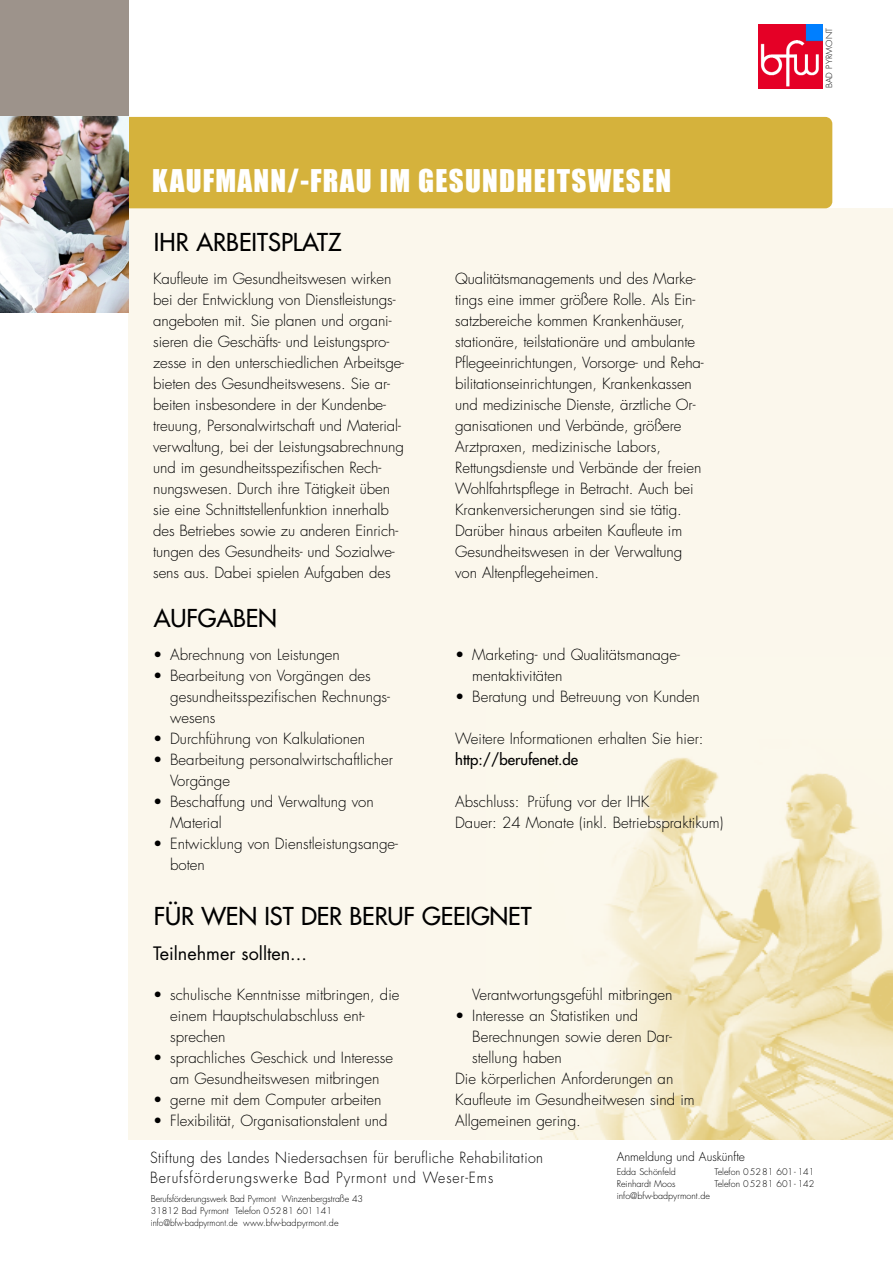
<style>
.page{position:relative;width:893px;height:1263px;background:#fff}
.page>*{position:absolute;margin:0;border:0;box-sizing:border-box;transform-origin:0 0}
.t1{font:28.95px "Impact";letter-spacing:.045em;color:#fff}
.t2{font:24px "Futura";letter-spacing:-.005em;color:#000}
.t3{font:18px "Futura";color:#000}
.t4{font:300 15px/21px "Futura";letter-spacing:-.005em;color:#000}
.t5{font:300 15px/19.6px "Futura";letter-spacing:.03em;color:#000;scale:.94 1}
.t6{font:15px "Futura";color:#000}
.t7{font:300 12px "Futura";color:#000}
.t8{font:300 9px/12px "Futura";color:#000}
.t9{font:300 8.25px "Futura";letter-spacing:.025em;color:#000;scale:1.04 1}
</style>
<div class="page">
<div style="left:128px;top:208px;width:764px;height:932px;background:#fbf7ec"></div>
<img style="left:540px;top:758px;width:352px;height:382px">
<div style="left:128px;top:117px;width:704px;height:91px;background:#d5b23c"></div>
<div style="left:0;top:0;width:128px;height:117px;background:#9d938b"></div>
<img style="left:0;top:117px;width:128px;height:196px">
<img style="left:758px;top:25px;width:64px;height:64px">
<p class="t9" style="left:825px;top:88px;width:60px;rotate:-90deg">BAD PYRMONT</p>
<h1 class="t1" style="left:152px;top:171px;width:520px">KAUFMANN/-FRAU IM GESUNDHEITSWESEN</h1>
<h2 class="t2" style="left:154px;top:230px;width:189px">IHR ARBEITSPLATZ</h2>
<p class="t4" style="left:153px;top:269px;width:252px">Kaufleute im Gesundheitswesen wirken bei der Entwicklung von Dienstleistungs&shy;angeboten mit. Sie planen und organi&shy;sieren die Geschäfts- und Leistungspro&shy;zesse in den unterschiedlichen Arbeitsge&shy;bieten des Gesundheitswesens. Sie ar&shy;beiten insbesondere in der Kundenbe&shy;treuung, Personalwirtschaft und Material&shy;verwaltung, bei der Leistungsabrechnung und im gesundheitsspezifischen Rech&shy;nungswesen. Durch ihre Tätigkeit üben sie eine Schnittstellenfunktion innerhalb des Betriebes sowie zu anderen Einrich&shy;tungen des Gesundheits- und Sozialwe&shy;sens aus. Dabei spielen Aufgaben des</p>
<p class="t4" style="left:455px;top:269px;width:250px">Qualitätsmanagements und des Marke&shy;tings eine immer größere Rolle. Als Ein&shy;satzbereiche kommen Krankenhäuser, stationäre, teilstationäre und ambulante Pflegeeinrichtungen, Vorsorge- und Reha&shy;bilitationseinrichtungen, Krankenkassen und medizinische Dienste, ärztliche Or&shy;ganisationen und Verbände, größere Arztpraxen, medizinische Labors, Rettungsdienste und Verbände der freien Wohlfahrtspflege in Betracht. Auch bei Krankenversicherungen sind sie tätig.<br>Darüber hinaus arbeiten Kaufleute im Gesundheitswesen in der Verwaltung von Altenpflegeheimen.</p>
<h2 class="t2" style="left:154px;top:606px;width:125px">AUFGABEN</h2>
<p class="t4" style="left:153px;top:646px;width:188px">• Abrechnung von Leistungen</p>
<p class="t4" style="left:170px;top:667px;width:221px;text-indent:-17px">• Bearbeitung von Vorgängen des gesundheitsspezifischen Rechnungs&shy;wesens</p>
<p class="t4" style="left:153px;top:730px;width:213px">• Durchführung von Kalkulationen</p>
<p class="t4" style="left:170px;top:751px;width:224px;text-indent:-17px">• Bearbeitung personalwirtschaftlicher<br>Vorgänge</p>
<p class="t4" style="left:170px;top:793px;width:205px;text-indent:-17px">• Beschaffung und Verwaltung von<br>Material</p>
<p class="t4" style="left:170px;top:835px;width:229px;text-indent:-17px">• Entwicklung von Dienstleistungsange&shy;boten</p>
<p class="t4" style="left:472px;top:646px;width:209px;text-indent:-17px">• Marketing- und Qualitätsmanage&shy;mentaktivitäten</p>
<p class="t4" style="left:455px;top:688px;width:246px">• Beratung und Betreuung von Kunden</p>
<p class="t4" style="left:455px;top:730px;width:250px">Weitere Informationen erhalten Sie hier:</p>
<p class="t6" style="left:455px;top:752px;width:125px">http://berufenet.de</p>
<p class="t4" style="left:455px;top:793px;width:270px">Abschluss: Prüfung vor der IHK<br>Dauer: 24 Monate (inkl. Betriebspraktikum)</p>
<h2 class="t2" style="left:154px;top:904px;width:379px">FÜR WEN IST DER BERUF GEEIGNET</h2>
<p class="t3" style="left:153px;top:945px;width:155px">Teilnehmer sollten...</p>
<p class="t4" style="left:170px;top:986px;width:231px;text-indent:-17px">• schulische Kenntnisse mitbringen, die einem Hauptschulabschluss ent&shy;sprechen</p>
<p class="t4" style="left:153px;top:1049px;width:241px;text-align:center">• sprachliches Geschick und Interesse am Gesundheitswesen mitbringen</p>
<p class="t4" style="left:153px;top:1091px;width:230px">• gerne mit dem Computer arbeiten</p>
<p class="t4" style="left:153px;top:1112px;width:236px">• Flexibilität, Organisationstalent und</p>
<p class="t4" style="left:472px;top:986px;width:202px">Verantwortungsgefühl mitbringen</p>
<p class="t4" style="left:455px;top:1007px;width:184px">• Interesse an Statistiken und</p>
<p class="t4" style="left:472px;top:1028px;width:201px">Berechnungen sowie deren Dar-</p>
<p class="t4" style="left:472px;top:1049px;width:91px">stellung haben</p>
<p class="t4" style="left:455px;top:1070px;width:220px">Die körperlichen Anforderungen an</p>
<p class="t4" style="left:455px;top:1091px;width:241px">Kaufleute im Gesundheitwesen sind im</p>
<p class="t4" style="left:455px;top:1112px;width:127px">Allgemeinen gering.</p>
<p class="t5" style="left:150px;top:1149px;width:419px">Stiftung des Landes Niedersachsen für berufliche Rehabilitation<br>Berufsförderungswerke Bad Pyrmont und Weser-Ems</p>
<p class="t8" style="left:151px;top:1193px;width:214px">Berufsförderungswerk Bad Pyrmont Winzenbergstraße 43<br>31812 Bad Pyrmont Telefon 05281 601 141 info@bfw-badpyrmont.de www.bfw-badpyrmont.de</p>
<p class="t7" style="left:616px;top:1151px;width:130px">Anmeldung und Auskünfte</p>
<p class="t8" style="left:616px;top:1167px;width:61px">Edda Schönfeld</p>
<p class="t8" style="left:714px;top:1167px;width:101px">Telefon 05281 601- 141</p>
<p class="t8" style="left:616px;top:1179px;width:60px">Reinhardt Moos</p>
<p class="t8" style="left:714px;top:1179px;width:101px">Telefon 05281 601- 142</p>
<p class="t8" style="left:616px;top:1190px;width:95px">info@bfw-badpyrmont.de</p>
</div>
